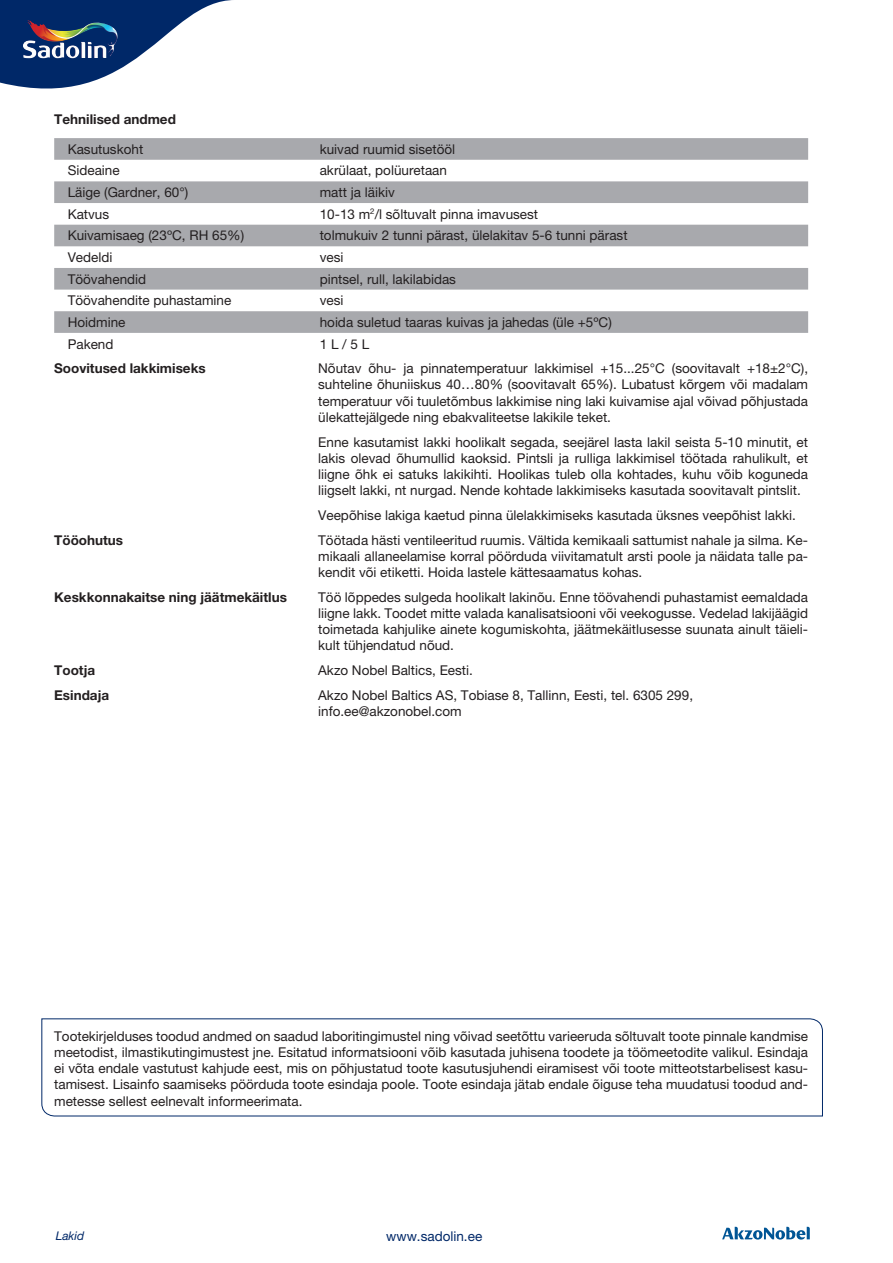
<style>
.page{position:relative;width:893px;height:1263px;background:#fff}
.page>*{position:absolute;margin:0;border:0;box-sizing:border-box;transform-origin:0 0}
.t1{font:13.5px/16.2px "Helvetica Neue LT Pro";color:#231f20;text-align:justify}
.t2{font:700 13.5px "Helvetica Neue LT Pro";color:#231f20}
.t3{font:13.5px "Helvetica Neue LT Pro";color:#002868}
.t4{font:italic 12px "Helvetica Neue LT Pro";color:#002868}
</style>
<div class="page">
<svg style="left:41px;top:1018px;width:782px;height:99px"></svg>
<svg style="left:0;top:0;width:232px;height:89px"></svg>
<img style="left:23px;top:20px;width:96px;height:38px">
<svg style="left:722px;top:1227px;width:88px;height:12px"></svg>
<svg style="left:54px;top:138px;width:754px;height:195px;fill:#a8a9ad"></svg>
<p class="t2" style="left:54px;top:110px;width:123px">Tehnilised andmed</p>
<p class="t1" style="left:68px;top:141px;width:77px">Kasutuskoht</p>
<p class="t1" style="left:320px;top:141px;width:137px">kuivad ruumid sisetööl</p>
<p class="t1" style="left:68px;top:162px;width:54px">Sideaine</p>
<p class="t1" style="left:320px;top:162px;width:129px">akrülaat, polüuretaan</p>
<p class="t1" style="left:68px;top:184px;width:122px">Läige (Gardner, 60°)</p>
<p class="t1" style="left:320px;top:184px;width:77px">matt ja läikiv</p>
<p class="t1" style="left:68px;top:206px;width:43px">Katvus</p>
<p class="t1" style="left:320px;top:206px;width:220px">10-13 m<sup>2</sup>/l sõltuvalt pinna imavusest</p>
<p class="t1" style="left:68px;top:227px;width:178px">Kuivamisaeg (23ºC, RH 65%)</p>
<p class="t1" style="left:320px;top:227px;width:309px">tolmukuiv 2 tunni pärast, ülelakitav 5-6 tunni pärast</p>
<p class="t1" style="left:68px;top:249px;width:46px">Vedeldi</p>
<p class="t1" style="left:320px;top:249px;width:25px">vesi</p>
<p class="t1" style="left:68px;top:270px;width:80px">Töövahendid</p>
<p class="t1" style="left:320px;top:270px;width:138px">pintsel, rull, lakilabidas</p>
<p class="t1" style="left:68px;top:292px;width:165px">Töövahendite puhastamine</p>
<p class="t1" style="left:320px;top:292px;width:25px">vesi</p>
<p class="t1" style="left:68px;top:314px;width:59px">Hoidmine</p>
<p class="t1" style="left:320px;top:314px;width:294px">hoida suletud taaras kuivas ja jahedas (üle +5ºC)</p>
<p class="t1" style="left:68px;top:335px;width:47px">Pakend</p>
<p class="t1" style="left:320px;top:335px;width:51px">1 L / 5 L</p>
<p class="t2" style="left:54px;top:360px;width:153px">Soovitused lakkimiseks</p>
<p class="t1" style="left:318px;top:360px;width:491px">Nõutav õhu- ja pinnatemperatuur lakkimisel +15...25°C (soovitavalt +18±2°C), suhteline õhuniiskus 40…80% (soovitavalt 65%). Lubatust kõrgem või madalam temperatuur või tuuletõmbus lakkimise ning laki kuivamise ajal võivad põhjustada ülekattejälgede ning ebakvaliteetse lakikile teket.</p>
<p class="t1" style="left:318px;top:433px;width:491px">Enne kasutamist lakki hoolikalt segada, seejärel lasta lakil seista 5-10 minutit, et lakis olevad õhumullid kaoksid. Pintsli ja rulliga lakkimisel töötada rahulikult, et liigne õhk ei satuks lakikihti. Hoolikas tuleb olla kohtades, kuhu võib koguneda liigselt lakki, nt nurgad. Nende kohtade lakkimiseks kasutada soovitavalt pintslit.</p>
<p class="t1" style="left:318px;top:507px;width:479px">Veepõhise lakiga kaetud pinna ülelakkimiseks kasutada üksnes veepõhist lakki.</p>
<p class="t2" style="left:54px;top:531px;width:71px">Tööohutus</p>
<p class="t1" style="left:318px;top:531px;width:491px">Töötada hästi ventileeritud ruumis. Vältida kemikaali sattumist nahale ja silma. Ke&shy;mikaali allaneelamise korral pöörduda viivitamatult arsti poole ja näidata talle pa&shy;kendit või etiketti. Hoida lastele kättesaamatus kohas.</p>
<p class="t2" style="left:54px;top:588px;width:234px">Keskkonnakaitse ning jäätmekäitlus</p>
<p class="t1" style="left:318px;top:589px;width:491px">Töö lõppedes sulgeda hoolikalt lakinõu. Enne töövahendi puhastamist eemaldada liigne lakk. Toodet mitte valada kanalisatsiooni või veekogusse. Vedelad lakijäägid toimetada kahjulike ainete kogumiskohta, jäätmekäitlusesse suunata ainult täieli&shy;kult tühjendatud nõud.</p>
<p class="t2" style="left:54px;top:662px;width:42px">Tootja</p>
<p class="t1" style="left:318px;top:662px;width:156px">Akzo Nobel Baltics, Eesti.</p>
<p class="t2" style="left:54px;top:686px;width:56px">Esindaja</p>
<p class="t1" style="left:318px;top:687px;width:376px">Akzo Nobel Baltics AS, Tobiase 8, Tallinn, Eesti, tel. 6305 299, info.ee@akzonobel.com</p>
<p class="t1" style="left:54px;top:1028px;width:755px">Tootekirjelduses toodud andmed on saadud laboritingimustel ning võivad seetõttu varieeruda sõltuvalt toote pinnale kandmise meetodist, ilmastikutingimustest jne. Esitatud informatsiooni võib kasutada juhisena toodete ja töömeetodite valikul. Esindaja ei võta endale vastutust kahjude eest, mis on põhjustatud toote kasutusjuhendi eiramisest või toote mitteotstarbelisest kasu&shy;tamisest. Lisainfo saamiseks pöörduda toote esindaja poole. Toote esindaja jätab endale õiguse teha muudatusi toodud and&shy;metesse sellest eelnevalt informeerimata.</p>
<p class="t4" style="left:56px;top:1228px;width:30px">Lakid</p>
<p class="t3" style="left:386px;top:1228px;width:97px">www.sadolin.ee</p>
</div>
